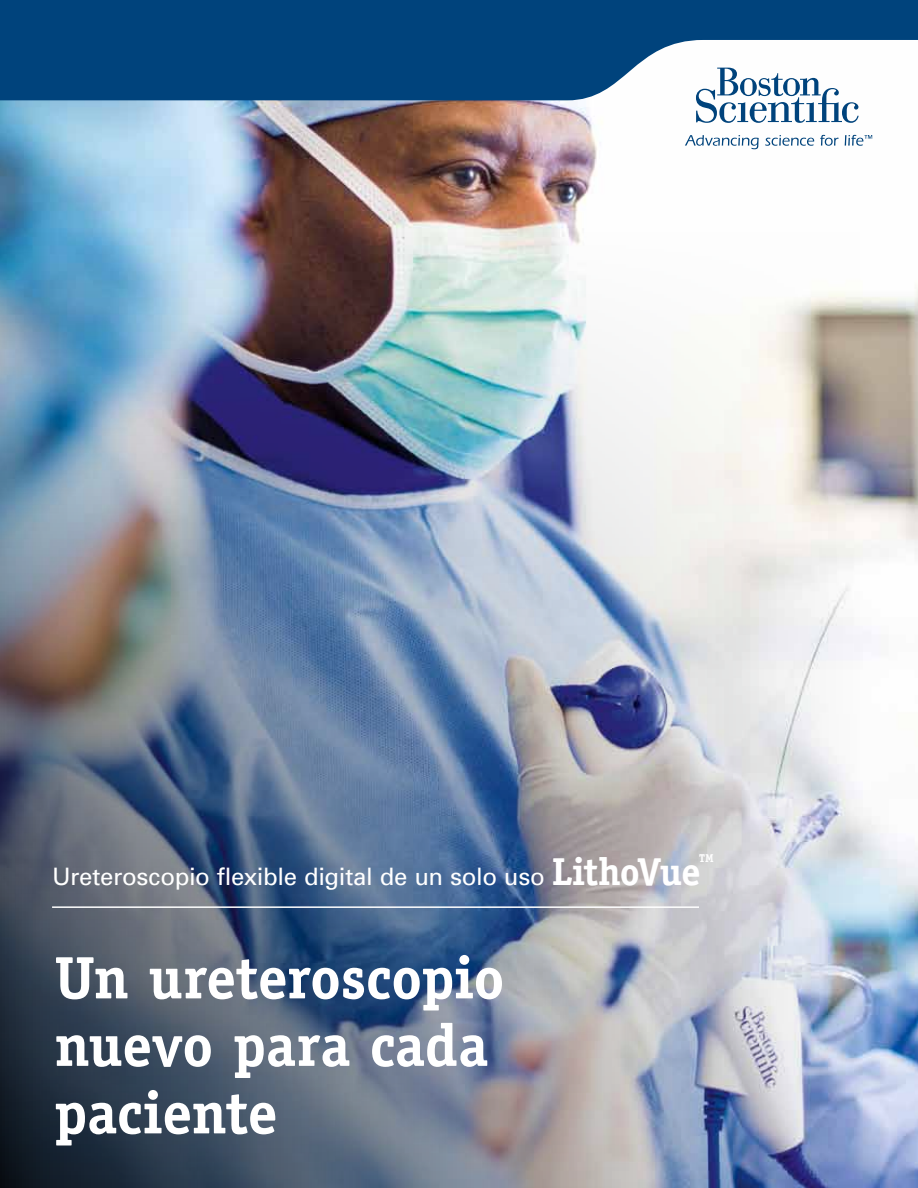
<style>
.page{position:relative;width:918px;height:1188px;background:#fff}
.page>*{position:absolute;margin:0;border:0;box-sizing:border-box;transform-origin:0 0}
.t1{font:700 60px/67.5px "Officina Serif";letter-spacing:-.01em;color:#fff}
.t2{font:24px "Univers";letter-spacing:-.015em;color:#fff}
.t3{font:700 11.4px "Officina Serif";color:#fff}
.s1{font-family:"Officina Serif";font-weight:700;font-size:39px}
</style>
<div class="page">
<div style="left:0;top:0;width:918px;height:116px;background:#00437c"></div>
<img style="left:0;top:40px;width:918px;height:1148px">
<img style="left:0;top:233px;width:860px;height:955px">
<svg style="left:696px;top:68px;width:163px;height:55px"></svg>
<svg style="left:685px;top:135px;width:74px;height:14px"></svg>
<svg style="left:765px;top:135px;width:49px;height:11px"></svg>
<svg style="left:820px;top:135px;width:19px;height:11px"></svg>
<svg style="left:845px;top:135px;width:27px;height:11px"></svg>
<hr style="left:52px;top:906px;width:647px;height:2px;background:#fff">
<p class="t2" style="left:52px;top:862px;width:650px">Ureteroscopio flexible digital de un solo uso <span class="s1">LithoVue</span></p>
<p class="t3" style="left:699px;top:851px;width:16px">TM</p>
<h1 class="t1" style="left:54px;top:944px;width:452px">Un ureteroscopio nuevo para cada paciente</h1>
</div>
